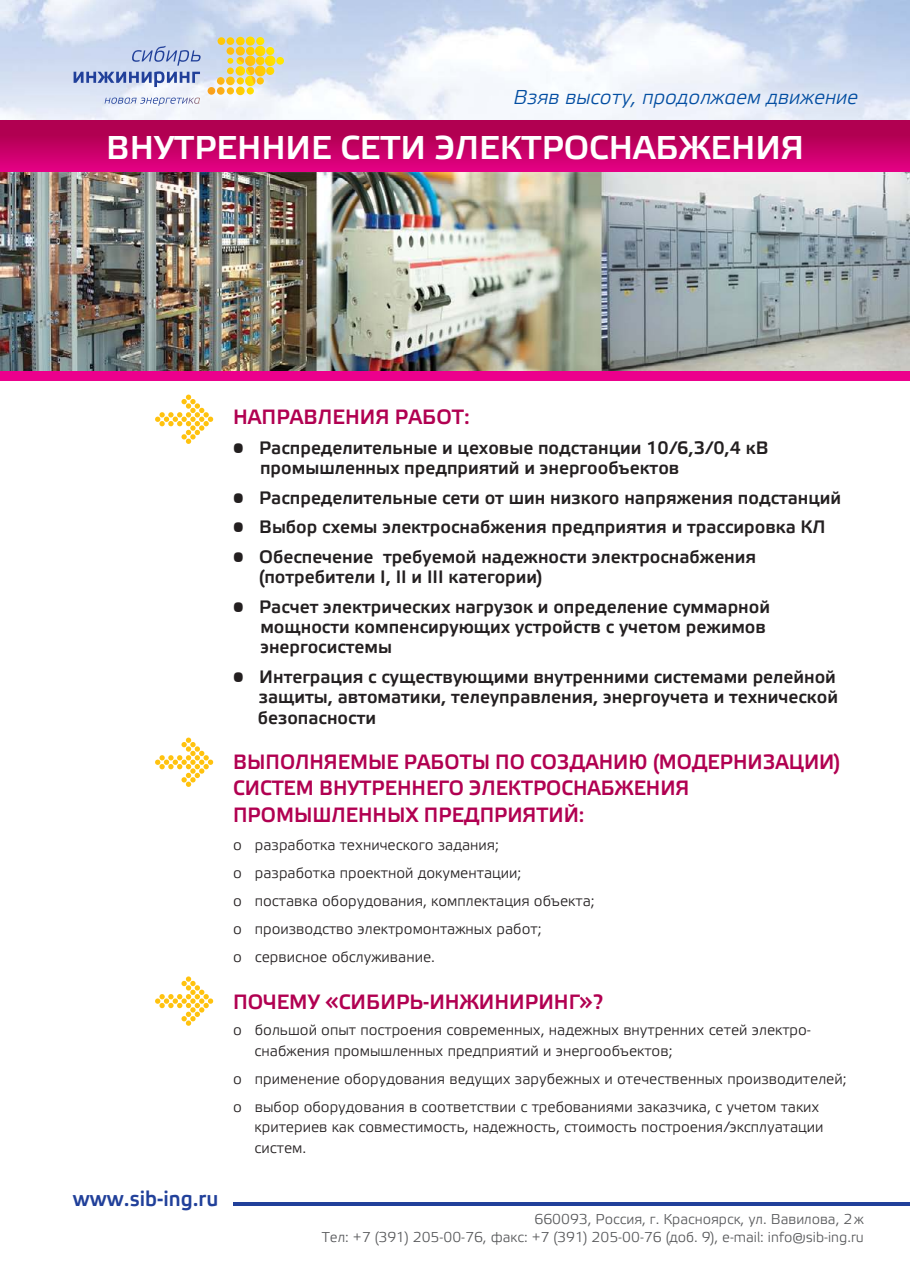
<style>
.page{position:relative;width:910px;height:1280px;background:#fff}
.page>*{position:absolute;margin:0;border:0;box-sizing:border-box;transform-origin:0 0}
.t1{font:700 33px "Elektra Light Pro";color:#fff}
.t2{font:700 21.45px "Elektra Light Pro";color:#21409a;scale:.95 1}
.t3{font:700 20.7px/26.5px "Elektra Light Pro";color:#b10051;scale:.95 1}
.t4{font:700 20.7px "Elektra Light Pro";color:#b10051}
.t5{font:italic 20.1px "Elektra Light Pro";color:#034ea2}
.t6{font:700 18px/20.4px "Elektra Light Pro";color:#231f20}
.t7{font:15px/28px "Elektra Light Pro";color:#231f20}
.t8{font:14.25px/18.1px "Elektra Light Pro";color:#58595b;text-align:right}
</style>
<div class="page">
<img style="left:0;top:0;width:910px;height:120px">
<div style="left:0;top:120px;width:910px;height:53px;background:linear-gradient(to bottom,#a50045,#e40084)"></div>
<svg style="left:208px;top:37px;width:76px;height:58px;background:#e3d795"></svg>
<svg style="left:74px;top:46px;width:127px;height:41px;background:#afbde0"></svg>
<svg style="left:105px;top:98px;width:95px;height:8px"></svg>
<div style="left:506px;top:80px;width:360px;height:37px;background:linear-gradient(to right,#feffff,#dbe4f3)"></div>
<hr style="left:233px;top:1202px;width:677px;height:4px;background:#21409a">
<img style="left:0;top:173px;width:910px;height:198px">
<div style="left:0;top:371px;width:910px;height:10px;background:#ec008c"></div>
<svg style="left:155px;top:737px;width:58px;height:50px"></svg>
<svg style="left:155px;top:394px;width:58px;height:50px"></svg>
<svg style="left:155px;top:976px;width:58px;height:50px"></svg>
<p class="t5" style="left:514px;top:87px;width:346px">Взяв высоту, продолжаем движение</p>
<h1 class="t1" style="left:106px;top:130px;width:699px">Внутренние сети электроснабжения</h1>
<p class="t4" style="left:233px;top:406px;width:238px">Направления работ:</p>
<p class="t6" style="left:260px;top:438px;width:510px;text-indent:-27px">• Распределительные и цеховые подстанции 10/6,3/0,4 кВ промышленных предприятий и энергообъектов</p>
<p class="t6" style="left:233px;top:488px;width:610px">• Распределительные сети от шин низкого напряжения подстанций</p>
<p class="t6" style="left:233px;top:517px;width:580px">• Выбор схемы электроснабжения предприятия и трассировка КЛ</p>
<p class="t6" style="left:259px;top:547px;width:499px;text-indent:-26px">• Обеспечение требуемой надежности электроснабжения (потребители I, II и III категории)</p>
<p class="t6" style="left:260px;top:597px;width:511px;text-indent:-27px">• Расчет электрических нагрузок и определение суммарной мощности компенсирующих устройств с учетом режимов энергосистемы</p>
<p class="t6" style="left:258px;top:667px;width:582px;text-align:justify;text-indent:-25px">• И нтеграция с существующими внутренними системами релейной защиты, автоматики, телеуправления, энергоучета и технической безопасности</p>
<p class="t3" style="left:233px;top:749px;width:641px">Выполняемые работы по созданию (модернизации) систем внутреннего электроснабжения промышленных предприятий:</p>
<p class="t7" style="left:233px;top:831px;width:363px">o разработка технического задания;<br>o разработка проектной документации;<br>o поставка оборудования, комплектация объекта; o производство электромонтажных работ;<br>o сервисное обслуживание.</p>
<p class="t2" style="left:73px;top:1186px;width:155px">www.sib-ing.ru</p>
<p class="t4" style="left:233px;top:990px;width:371px">Почему «Сибирь-инжиниринг»?</p>
<p class="t7" style="left:255px;top:1020px;width:558px;line-height:20.5px;text-indent:-21px">o большой опыт построения современных, надежных внутренних сетей электро&shy;снабжения промышленных предприятий и энергообъектов;</p>
<p class="t7" style="left:233px;top:1065px;width:615px">o применение оборудования ведущих зарубежных и отечественных производителей; o выбор оборудования в соответствии с требованиями заказчика, с учетом таких</p>
<p class="t7" style="left:255px;top:1117px;width:570px;line-height:20.5px">критериев как совместимость, надежность, стоимость построения/эксплуатации систем.</p>
<p class="t8" style="left:322px;top:1210px;width:543px">660093, Россия, г. Красноярск, ул. Вавилова, 2 ж<br>Тел: +7 (391) 205-00-76, факс: +7 (391) 205-00-76 (доб. 9), e-mail: info@sib-ing.ru</p>
</div>
